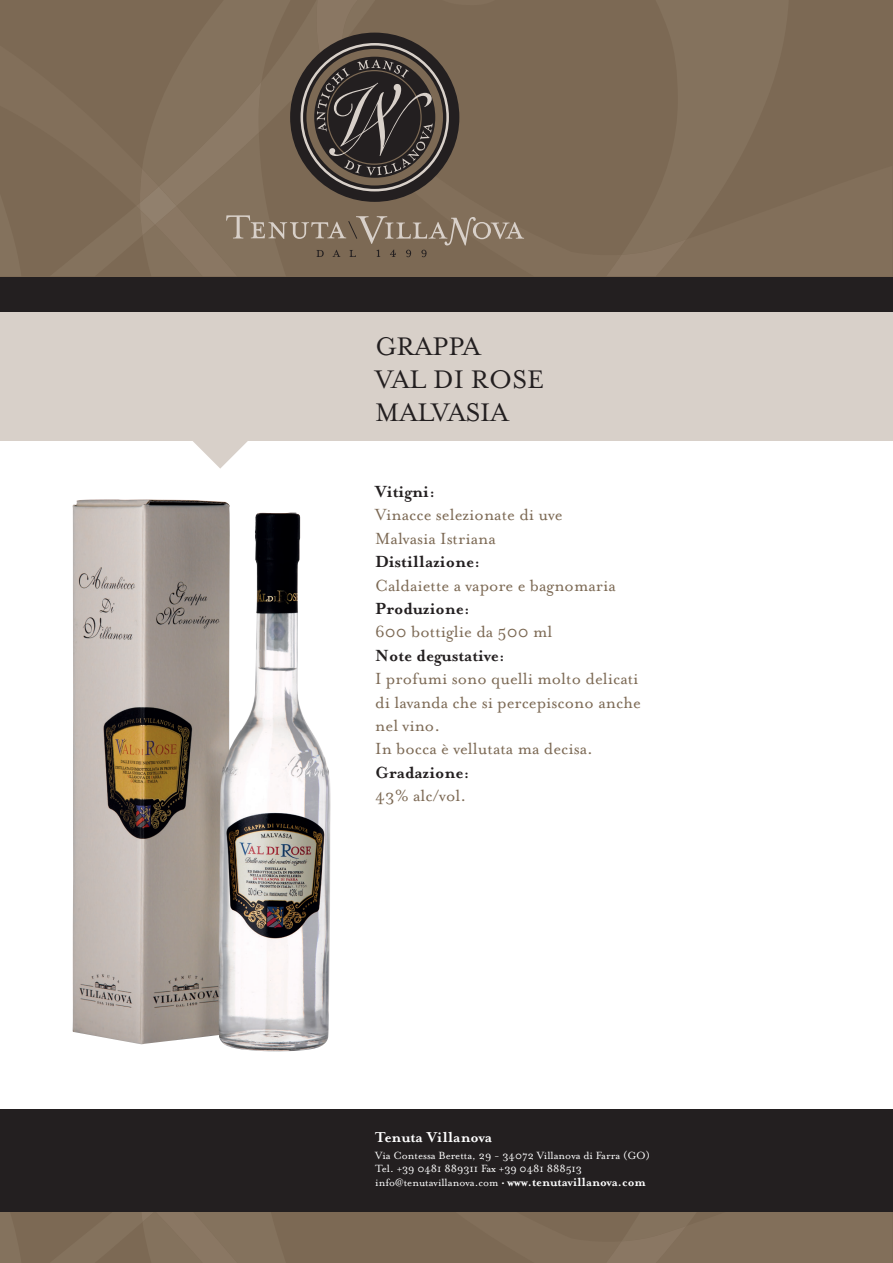
<style>
.page{position:relative;width:893px;height:1263px;background:#fff}
.page>*{position:absolute;margin:0;border:0;box-sizing:border-box;transform-origin:0 0}
.t1{font:29.25px/33.2px "Mrs Eaves Roman";letter-spacing:-.035em;color:#231f20}
.t2{font:18.6px/23.4px "Mrs Eaves Roman";color:#7c6954}
.t3{font:700 18.6px "Mrs Eaves";color:#231f20}
.t4{font:700 16.5px "Mrs Eaves";color:#fff}
.t5{font:12px/13.5px "Mrs Eaves Roman";color:#fff}
.s1{font-family:"Mrs Eaves";font-weight:700;font-size:13.5px}
</style>
<div class="page">
<img style="left:72px;top:499px;width:259px;height:553px">
<div style="left:0;top:1118px;width:892px;height:145px;background:#7c6954"></div>
<svg style="left:607px;top:1227px;width:78px;height:36px"></svg>
<div style="left:141px;top:1212px;width:96px;height:51px;background:#84725d"></div>
<div style="left:0;top:276px;width:893px;height:47px;background:#231f20"></div>
<div style="left:0;top:1110px;width:893px;height:102px;background:#231f20"></div>
<div style="left:0;top:313px;width:893px;height:128px;background:#d8d0c9"></div>
<svg style="left:193px;top:441px;width:55px;height:28px"></svg>
<div style="left:524px;top:0;width:82px;height:276px;background:#7c6954"></div>
<svg style="left:606px;top:0;width:286px;height:276px;background:#7f6c57"></svg>
<svg style="left:0;top:0;width:524px;height:276px;background:#776654"></svg>
<h1 class="t1" style="left:375px;top:330px;width:170px">GRAPPA<br>VAL DI ROSE<br>MALVASIA</h1>
<p class="t3" style="left:375px;top:481px;width:61px">Vitigni:</p>
<p class="t2" style="left:375px;top:503px;width:189px">Vinacce selezionate di uve<br>Malvasia Istriana</p>
<p class="t3" style="left:375px;top:551px;width:106px">Distillazione:</p>
<p class="t2" style="left:375px;top:573px;width:242px">Caldaiette a vapore e bagnomaria</p>
<p class="t3" style="left:375px;top:598px;width:96px">Produzione:</p>
<p class="t2" style="left:375px;top:620px;width:179px">600 bottiglie da 500 ml</p>
<p class="t3" style="left:375px;top:644px;width:131px">Note degustative:</p>
<p class="t2" style="left:375px;top:667px;width:267px">I profumi sono quelli molto delicati di lavanda che si percepiscono anche nel vino.<br>In bocca è vellutata ma decisa.</p>
<p class="t3" style="left:375px;top:761px;width:96px">Gradazione:</p>
<p class="t2" style="left:375px;top:784px;width:92px">43% alc/vol.</p>
<p class="t4" style="left:375px;top:1128px;width:118px">Tenuta Villanova</p>
<p class="t5" style="left:375px;top:1149px;width:276px">Via Contessa Beretta, 29 - 34072 Villanova di Farra (GO)<br>Tel. +39 0481 889311 Fax +39 0481 888513 info@tenutavillanova.com • <span class="s1">www.tenutavillanova.com</span></p>
</div>
